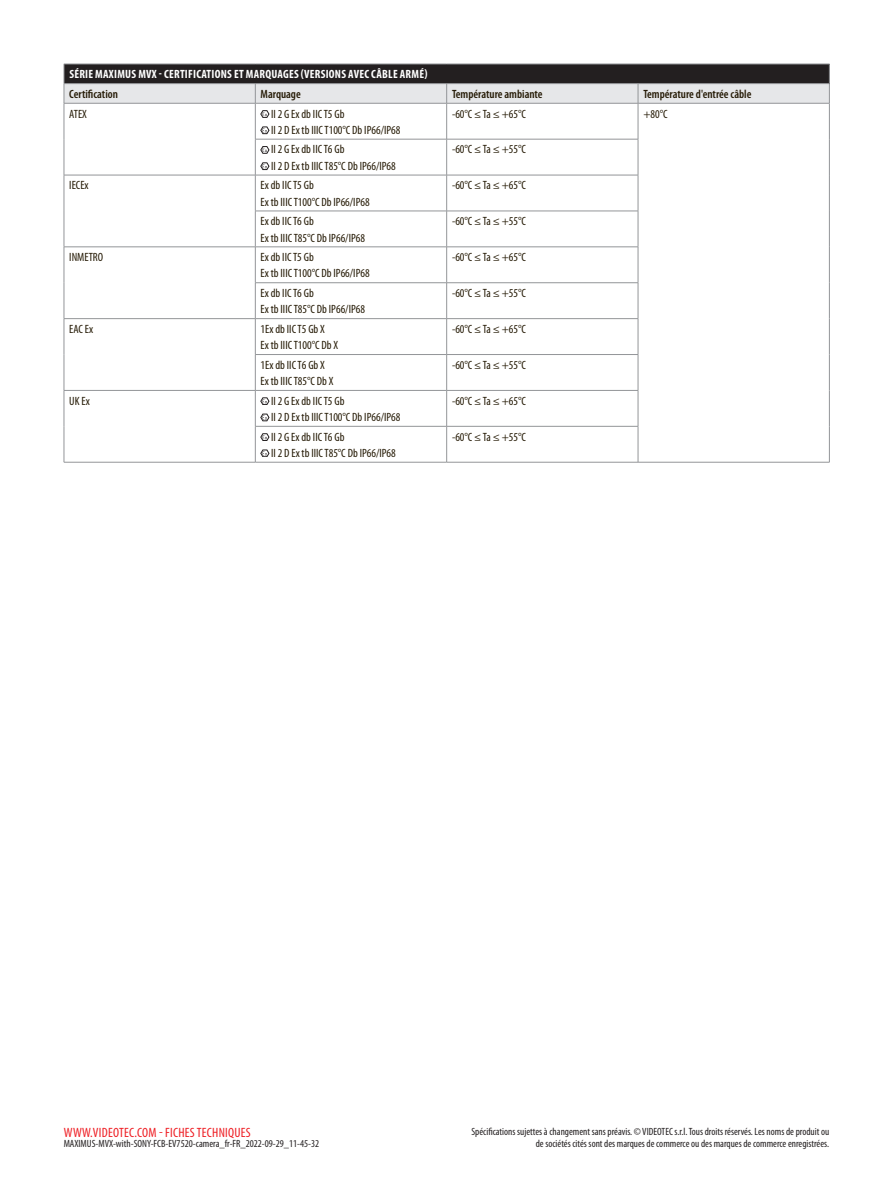
<style>
.page{position:relative;width:893px;height:1191px;background:#fff}
.page>*{position:absolute;margin:0;border:0;box-sizing:border-box;transform-origin:0 0}
.t1{font:condensed 13.5px "Myriad Pro";letter-spacing:.02em;color:#ee1d23}
.t2{font:condensed 12px/16.2px "Myriad Pro";color:#251a05}
.t3{font:700 condensed 12px "Myriad Pro";letter-spacing:.02em;color:#fff}
.t4{font:600 condensed 12px "Myriad Pro";color:#251a05}
.t5{font:condensed 10.5px/12.6px "Myriad Pro";color:#231f20;text-align:right}
</style>
<div class="page">
<hr style="left:64px;top:103px;width:191px;height:1px;background:#939598">
<hr style="left:255px;top:103px;width:192px;height:1px;background:#939598">
<hr style="left:447px;top:103px;width:191px;height:1px;background:#939598">
<svg style="left:64px;top:64px;width:766px;height:39px;background:#858385"></svg>
<hr style="left:638px;top:103px;width:192px;height:1px;background:#939598">
<hr style="left:64px;top:103px;width:1px;height:36px;background:#939598">
<hr style="left:64px;top:139px;width:1px;height:36px;background:#939598">
<hr style="left:255px;top:103px;width:1px;height:36px;background:#939598">
<hr style="left:446px;top:103px;width:1px;height:36px;background:#939598">
<hr style="left:638px;top:103px;width:1px;height:36px;background:#939598">
<hr style="left:829px;top:103px;width:1px;height:36px;background:#939598">
<hr style="left:829px;top:139px;width:1px;height:36px;background:#939598">
<hr style="left:829px;top:175px;width:1px;height:36px;background:#939598">
<hr style="left:829px;top:211px;width:1px;height:36px;background:#939598">
<hr style="left:829px;top:247px;width:1px;height:36px;background:#939598">
<hr style="left:829px;top:283px;width:1px;height:36px;background:#939598">
<hr style="left:829px;top:319px;width:1px;height:35px;background:#939598">
<hr style="left:829px;top:354px;width:1px;height:36px;background:#939598">
<hr style="left:829px;top:390px;width:1px;height:36px;background:#939598">
<hr style="left:829px;top:426px;width:1px;height:36px;background:#939598">
<hr style="left:638px;top:462px;width:192px;height:1px;background:#939598">
<hr style="left:255px;top:139px;width:192px;height:1px;background:#939598">
<hr style="left:255px;top:139px;width:1px;height:36px;background:#939598">
<hr style="left:447px;top:139px;width:191px;height:1px;background:#939598">
<hr style="left:446px;top:139px;width:1px;height:36px;background:#939598">
<hr style="left:638px;top:139px;width:1px;height:36px;background:#939598">
<hr style="left:64px;top:175px;width:191px;height:1px;background:#939598">
<hr style="left:64px;top:175px;width:1px;height:36px;background:#939598">
<hr style="left:64px;top:211px;width:1px;height:36px;background:#939598">
<hr style="left:255px;top:175px;width:192px;height:1px;background:#939598">
<hr style="left:255px;top:175px;width:1px;height:36px;background:#939598">
<hr style="left:447px;top:175px;width:191px;height:1px;background:#939598">
<hr style="left:446px;top:175px;width:1px;height:36px;background:#939598">
<hr style="left:638px;top:175px;width:1px;height:36px;background:#939598">
<hr style="left:255px;top:211px;width:192px;height:1px;background:#939598">
<hr style="left:255px;top:211px;width:1px;height:36px;background:#939598">
<hr style="left:447px;top:211px;width:191px;height:1px;background:#939598">
<hr style="left:446px;top:211px;width:1px;height:36px;background:#939598">
<hr style="left:638px;top:211px;width:1px;height:36px;background:#939598">
<hr style="left:64px;top:246px;width:191px;height:1px;background:#939598">
<hr style="left:64px;top:247px;width:1px;height:36px;background:#939598">
<hr style="left:64px;top:283px;width:1px;height:35px;background:#939598">
<hr style="left:255px;top:246px;width:192px;height:1px;background:#939598">
<hr style="left:255px;top:247px;width:1px;height:35px;background:#939598">
<hr style="left:447px;top:246px;width:191px;height:1px;background:#939598">
<hr style="left:446px;top:247px;width:1px;height:35px;background:#939598">
<hr style="left:638px;top:247px;width:1px;height:35px;background:#939598">
<hr style="left:255px;top:282px;width:192px;height:1px;background:#939598">
<hr style="left:255px;top:283px;width:1px;height:35px;background:#939598">
<hr style="left:447px;top:282px;width:191px;height:1px;background:#939598">
<hr style="left:446px;top:283px;width:1px;height:35px;background:#939598">
<hr style="left:638px;top:283px;width:1px;height:35px;background:#939598">
<hr style="left:64px;top:318px;width:191px;height:1px;background:#939598">
<hr style="left:64px;top:319px;width:1px;height:35px;background:#939598">
<hr style="left:64px;top:354px;width:1px;height:36px;background:#939598">
<hr style="left:255px;top:318px;width:192px;height:1px;background:#939598">
<hr style="left:255px;top:319px;width:1px;height:35px;background:#939598">
<hr style="left:447px;top:318px;width:191px;height:1px;background:#939598">
<hr style="left:446px;top:319px;width:1px;height:35px;background:#939598">
<hr style="left:638px;top:319px;width:1px;height:35px;background:#939598">
<hr style="left:255px;top:354px;width:192px;height:1px;background:#939598">
<hr style="left:255px;top:355px;width:1px;height:35px;background:#939598">
<hr style="left:447px;top:354px;width:191px;height:1px;background:#939598">
<hr style="left:446px;top:355px;width:1px;height:35px;background:#939598">
<hr style="left:638px;top:355px;width:1px;height:35px;background:#939598">
<hr style="left:64px;top:390px;width:191px;height:1px;background:#939598">
<hr style="left:64px;top:390px;width:1px;height:36px;background:#939598">
<hr style="left:64px;top:426px;width:1px;height:36px;background:#939598">
<hr style="left:64px;top:462px;width:191px;height:1px;background:#939598">
<hr style="left:255px;top:390px;width:192px;height:1px;background:#939598">
<hr style="left:255px;top:390px;width:1px;height:36px;background:#939598">
<hr style="left:447px;top:390px;width:191px;height:1px;background:#939598">
<hr style="left:446px;top:390px;width:1px;height:36px;background:#939598">
<hr style="left:638px;top:390px;width:1px;height:36px;background:#939598">
<hr style="left:255px;top:426px;width:192px;height:1px;background:#939598">
<hr style="left:255px;top:426px;width:1px;height:36px;background:#939598">
<hr style="left:255px;top:462px;width:192px;height:1px;background:#939598">
<hr style="left:447px;top:426px;width:191px;height:1px;background:#939598">
<hr style="left:446px;top:426px;width:1px;height:36px;background:#939598">
<hr style="left:638px;top:426px;width:1px;height:36px;background:#939598">
<hr style="left:447px;top:462px;width:191px;height:1px;background:#939598">
<svg style="left:260px;top:110px;width:9px;height:8px"></svg>
<svg style="left:260px;top:127px;width:9px;height:7px"></svg>
<svg style="left:260px;top:146px;width:9px;height:8px"></svg>
<svg style="left:260px;top:162px;width:9px;height:8px"></svg>
<svg style="left:261px;top:398px;width:8px;height:7px"></svg>
<svg style="left:261px;top:414px;width:8px;height:7px"></svg>
<svg style="left:261px;top:433px;width:8px;height:7px"></svg>
<svg style="left:261px;top:450px;width:8px;height:7px"></svg>
<p class="t3" style="left:69px;top:68px;width:360px">SÉRIE MAXIMUS MVX - CERTIFICATIONS ET MARQUAGES (VERSIONS AVEC CÂBLE ARMÉ)</p>
<p class="t4" style="left:69px;top:87px;width:50px">Certification</p>
<p class="t4" style="left:261px;top:87px;width:42px">Marquage</p>
<p class="t4" style="left:452px;top:87px;width:92px">Température ambiante</p>
<p class="t4" style="left:643px;top:87px;width:110px">Température d'entrée câble</p>
<p class="t2" style="left:69px;top:106px;width:19px">ATEX</p>
<p class="t2" style="left:271px;top:106px;width:131px">II 2 G Ex db IIC T5 Gb<br>II 2 D Ex tb IIIC T100°C Db IP66/IP68</p>
<p class="t2" style="left:452px;top:106px;width:76px">-60°C ≤ Ta ≤ +65°C</p>
<p class="t2" style="left:643px;top:106px;width:26px">+80°C</p>
<p class="t2" style="left:271px;top:142px;width:126px">II 2 G Ex db IIC T6 Gb<br>II 2 D Ex tb IIIC T85°C Db IP66/IP68</p>
<p class="t2" style="left:452px;top:142px;width:76px">-60°C ≤ Ta ≤ +55°C</p>
<p class="t2" style="left:69px;top:177px;width:21px">IECEx</p>
<p class="t2" style="left:261px;top:177px;width:111px">Ex db IIC T5 Gb<br>Ex tb IIIC T100°C Db IP66/IP68</p>
<p class="t2" style="left:452px;top:177px;width:76px">-60°C ≤ Ta ≤ +65°C</p>
<p class="t2" style="left:261px;top:213px;width:106px">Ex db IIC T6 Gb<br>Ex tb IIIC T85°C Db IP66/IP68</p>
<p class="t2" style="left:452px;top:213px;width:76px">-60°C ≤ Ta ≤ +55°C</p>
<p class="t2" style="left:69px;top:249px;width:35px">INMETRO</p>
<p class="t2" style="left:261px;top:249px;width:111px">Ex db IIC T5 Gb<br>Ex tb IIIC T100°C Db IP66/IP68</p>
<p class="t2" style="left:452px;top:249px;width:76px">-60°C ≤ Ta ≤ +65°C</p>
<p class="t2" style="left:261px;top:285px;width:106px">Ex db IIC T6 Gb<br>Ex tb IIIC T85°C Db IP66/IP68</p>
<p class="t2" style="left:452px;top:285px;width:76px">-60°C ≤ Ta ≤ +55°C</p>
<p class="t2" style="left:69px;top:321px;width:25px">EAC Ex</p>
<p class="t2" style="left:261px;top:321px;width:79px">1Ex db IIC T5 Gb X<br>Ex tb IIIC T100°C Db X</p>
<p class="t2" style="left:452px;top:321px;width:76px">-60°C ≤ Ta ≤ +65°C</p>
<p class="t2" style="left:261px;top:357px;width:74px">1Ex db IIC T6 Gb X<br>Ex tb IIIC T85°C Db X</p>
<p class="t2" style="left:452px;top:357px;width:76px">-60°C ≤ Ta ≤ +55°C</p>
<p class="t2" style="left:69px;top:393px;width:22px">UK Ex</p>
<p class="t2" style="left:271px;top:393px;width:131px">II 2 G Ex db IIC T5 Gb<br>II 2 D Ex tb IIIC T100°C Db IP66/IP68</p>
<p class="t2" style="left:452px;top:393px;width:76px">-60°C ≤ Ta ≤ +65°C</p>
<p class="t2" style="left:271px;top:429px;width:126px">II 2 G Ex db IIC T6 Gb<br>II 2 D Ex tb IIIC T85°C Db IP66/IP68</p>
<p class="t2" style="left:452px;top:429px;width:76px">-60°C ≤ Ta ≤ +55°C</p>
<p class="t1" style="left:64px;top:1125px;width:188px">WWW.VIDEOTEC.COM - FICHES TECHNIQUES</p>
<p class="t5" style="left:471px;top:1125px;width:359px">Spécifications sujettes à changement sans préavis. © VIDEOTEC s.r.l. Tous droits réservés. Les noms de produit ou de sociétés cités sont des marques de commerce ou des marques de commerce enregistrées.</p>
<p class="t5" style="left:64px;top:1137px;width:257px">MAXIMUS-MVX-with-SONY-FCB-EV7520-camera_fr-FR_2022-09-29_11-45-32</p>
</div>
